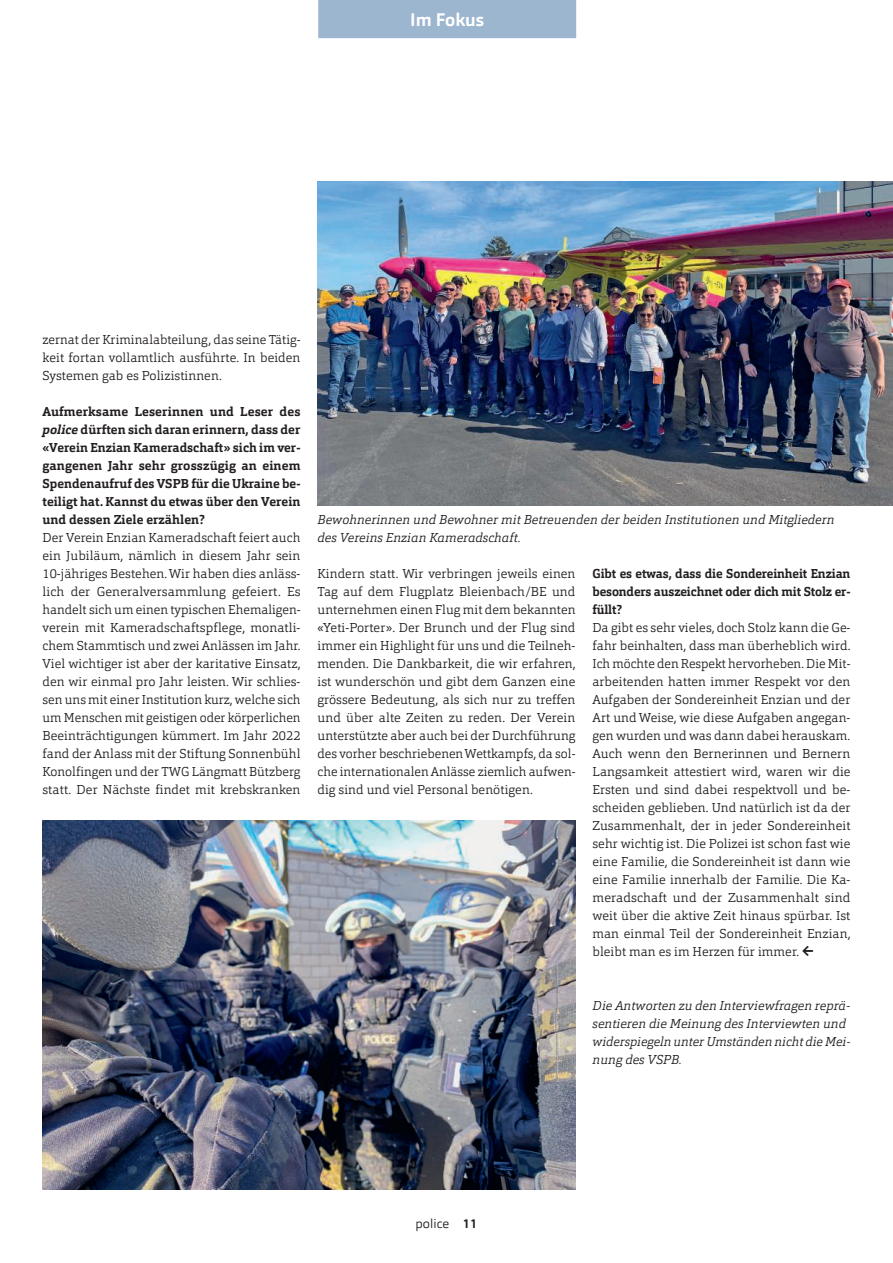
<style>
.page{position:relative;width:893px;height:1263px;background:#fff}
.page>*{position:absolute;margin:0;border:0;box-sizing:border-box;transform-origin:0 0}
.t1{font:700 18px "Orgon";letter-spacing:.005em;color:#fff}
.t2{font:300 12.75px/18px "Orgon Slab";letter-spacing:.005em;color:#231f20;text-align:justify}
.t3{font:700 12.75px/18px "Orgon Slab";letter-spacing:-.01em;color:#231f20;text-align:justify}
.t4{font:italic 300 12.75px/18px "Orgon Slab";letter-spacing:.005em;color:#231f20}
.t5{font:300 12.75px "Orgon";letter-spacing:.005em;color:#231f20}
.s1{font-style:italic}
.s2{font-weight:700;font-size:15px}
.s3{font-weight:700}
</style>
<div class="page">
<div style="left:318px;top:0;width:258px;height:38px;background:#9db6cf"></div>
<img style="left:43px;top:821px;width:532px;height:369px">
<img style="left:317px;top:182px;width:576px;height:324px">
<h1 class="t1" style="left:410px;top:8px;width:75px">Im Fokus</h1>
<p class="t2" style="left:43px;top:330px;width:259px">zernat der Kriminalabteilung, das seine Tätig&shy;keit fortan vollamtlich ausführte. In beiden Systemen gab es Polizistinnen.</p>
<p class="t3" style="left:43px;top:402px;width:260px">Aufmerksame Leserinnen und Leser des <span class="s1">police</span> dürften sich daran erinnern, dass der «Verein Enzian Kameradschaft» sich im ver&shy;gangenen Jahr sehr grosszügig an einem Spendenaufruf des VSPB für die Ukraine be&shy;teiligt hat. Kannst du etwas über den Verein und dessen Ziele erzählen?</p>
<p class="t2" style="left:43px;top:528px;width:260px">Der Verein Enzian Kameradschaft feiert auch ein Jubiläum, nämlich in diesem Jahr sein 10-jähriges Bestehen. Wir haben dies anläss&shy;lich der Generalversammlung gefeiert. Es handelt sich um einen typischen Ehemaligen&shy;verein mit Kameradschaftspflege, monatli&shy;chem Stammtisch und zwei Anlässen im Jahr.<br>Viel wichtiger ist aber der karitative Einsatz, den wir einmal pro Jahr leisten. Wir schlies&shy;sen uns mit einer Institution kurz, welche sich um Menschen mit geistigen oder körperlichen Beeinträchtigungen kümmert. Im Jahr 2022 fand der Anlass mit der Stiftung Sonnenbühl Konolfingen und der TWG Längmatt Bützberg statt. Der Nächste findet mit krebskranken</p>
<p class="t4" style="left:317px;top:510px;width:519px">Bewohnerinnen und Bewohner mit Betreuenden der beiden Institutionen und Mitgliedern des Vereins Enzian Kameradschaft.</p>
<p class="t2" style="left:317px;top:564px;width:260px">Kindern statt. Wir verbringen jeweils einen Tag auf dem Flugplatz Bleienbach/BE und unternehmen einen Flug mit dem bekannten «Yeti-Porter». Der Brunch und der Flug sind immer ein Highlight für uns und die Teilneh&shy;menden. Die Dankbarkeit, die wir erfahren, ist wunderschön und gibt dem Ganzen eine grössere Bedeutung, als sich nur zu treffen und über alte Zeiten zu reden. Der Verein unterstützte aber auch bei der Durchführung des vorher beschriebenen Wettkampfs, da sol&shy;che internationalen Anlässe ziemlich aufwen&shy;dig sind und viel Personal benötigen.</p>
<p class="t3" style="left:592px;top:564px;width:259px">Gibt es etwas, dass die Sondereinheit Enzian besonders auszeichnet oder dich mit Stolz er&shy;füllt?</p>
<p class="t2" style="left:592px;top:618px;width:260px">Da gibt es sehr vieles, doch Stolz kann die Ge&shy;fahr beinhalten, dass man überheblich wird.<br>Ich möchte den Respekt hervorheben. Die Mit&shy;arbeitenden hatten immer Respekt vor den Aufgaben der Sondereinheit Enzian und der Art und Weise, wie diese Aufgaben angegan&shy;gen wurden und was dann dabei herauskam.<br>Auch wenn den Bernerinnen und Bernern Langsamkeit attestiert wird, waren wir die Ersten und sind dabei respektvoll und be&shy;scheiden geblieben. Und natürlich ist da der Zusammenhalt, der in jeder Sondereinheit sehr wichtig ist. Die Polizei ist schon fast wie eine Familie, die Sondereinheit ist dann wie eine Familie innerhalb der Familie. Die Ka&shy;meradschaft und der Zusammenhalt sind weit über die aktive Zeit hinaus spürbar. Ist man einmal Teil der Sondereinheit Enzian, bleibt man es im Herzen für immer. <span class="s2">←</span></p>
<p class="t4" style="left:592px;top:996px;width:259px">Die Antworten zu den Interviewfragen reprä&shy;sentieren die Meinung des Interviewten und widerspiegeln unter Umständen nicht die Mei&shy;nung des VSPB.</p>
<p class="t5" style="left:416px;top:1215px;width:63px">police <span class="s3">11</span></p>
</div>
